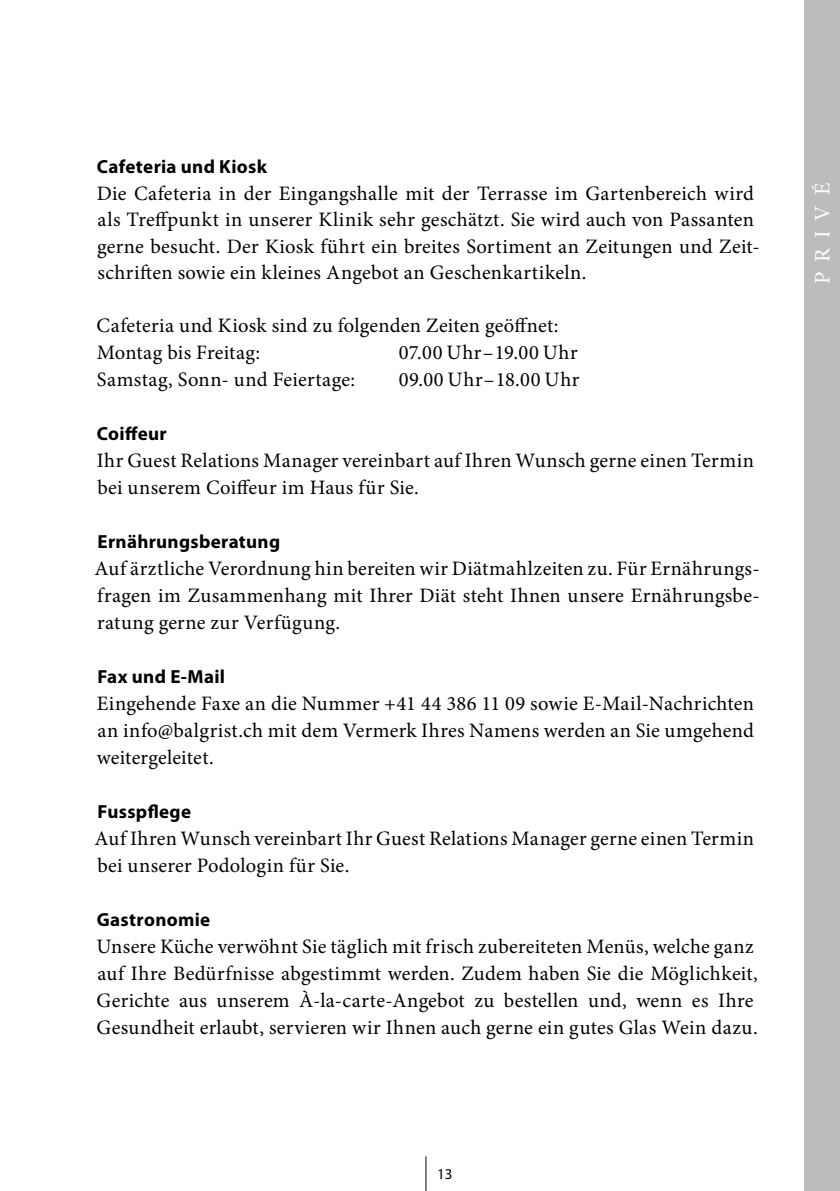
<style>
.page{position:relative;width:840px;height:1191px;background:#fff}
.page>*{position:absolute;margin:0;border:0;box-sizing:border-box;transform-origin:0 0}
.t1{font:22px "Minion Pro";letter-spacing:.45em;color:#fff}
.t2{font:20.4px/27px "Minion Pro";letter-spacing:.01em;color:#000}
.t3{font:20.4px "Minion Pro";letter-spacing:.03em;color:#000}
.t4{font:700 19px "Myriad Pro";letter-spacing:.015em;color:#000}
.t5{font:15px "Myriad Pro";color:#000}
</style>
<div class="page">
<hr style="left:425px;top:1156px;width:1px;height:35px;background:#000">
<div style="left:803px;top:0;width:36px;height:1191px;background:#bdbbbb"></div>
<p class="t4" style="left:97px;top:154px;width:172px">Cafeteria und Kiosk</p>
<p class="t2" style="left:97px;top:180px;width:664px">Die Cafeteria in der Eingangshalle mit der Terrasse im Gartenbereich wird als Treffpunkt in unserer Klinik sehr geschätzt. Sie wird auch von Passanten gerne besucht. Der Kiosk führt ein breites Sortiment an Zeitungen und Zeit&shy;schriften sowie ein kleines Angebot an Geschenkartikeln.</p>
<p class="t2" style="left:96px;top:312px;width:463px">Cafeteria und Kiosk sind zu folgenden Zeiten geöffnet:<br>Montag bis Freitag:</p>
<p class="t3" style="left:398px;top:338px;width:180px">07.00 Uhr–19.00 Uhr</p>
<p class="t2" style="left:97px;top:366px;width:259px">Samstag, Sonn- und Feiertage:</p>
<p class="t3" style="left:398px;top:365px;width:182px">09.00 Uhr–18.00 Uhr</p>
<p class="t4" style="left:97px;top:421px;width:71px">Coiffeur</p>
<p class="t2" style="left:97px;top:447px;width:658px">Ihr Guest Relations Manager vereinbart auf Ihren Wunsch gerne einen Termin bei unserem Coiffeur im Haus für Sie.</p>
<p class="t4" style="left:98px;top:529px;width:184px">Ernährungsberatung</p>
<p class="t2" style="left:95px;top:555px;width:666px;text-align:justify">Auf ärztliche Verordnung hin bereiten wir Diätmahlzeiten zu. Für Ernährungs&shy;fragen im Zusammenhang mit Ihrer Diät steht Ihnen unsere Ernährungsbe&shy;ratung gerne zur Verfügung.</p>
<p class="t4" style="left:98px;top:664px;width:129px">Fax und E-Mail</p>
<p class="t2" style="left:97px;top:690px;width:658px;text-align:justify">Eingehende Faxe an die Nummer +41 44 386 11 09 sowie E-Mail-Nachrichten an info@balgrist.ch mit dem Vermerk Ihres Namens werden an Sie umgehend weitergeleitet.</p>
<p class="t4" style="left:98px;top:799px;width:95px">Fusspflege</p>
<p class="t2" style="left:95px;top:825px;width:660px">Auf Ihren Wunsch vereinbart Ihr Guest Relations Manager gerne einen Termin bei unserer Podologin für Sie.</p>
<p class="t4" style="left:97px;top:907px;width:115px">Gastronomie</p>
<p class="t2" style="left:96px;top:933px;width:662px">Unsere Küche verwöhnt Sie täglich mit frisch zubereiteten Menüs, welche ganz auf Ihre Bedürfnisse abgestimmt werden. Zudem haben Sie die Möglichkeit, Gerichte aus unserem À-la-carte-Angebot zu bestellen und, wenn es Ihre Gesundheit erlaubt, servieren wir Ihnen auch gerne ein gutes Glas Wein dazu.</p>
<p class="t5" style="left:437px;top:1164px;width:17px">13</p>
<p class="t1" style="left:807px;top:284px;width:103px;rotate:-90deg">PRIVÉ</p>
</div>
